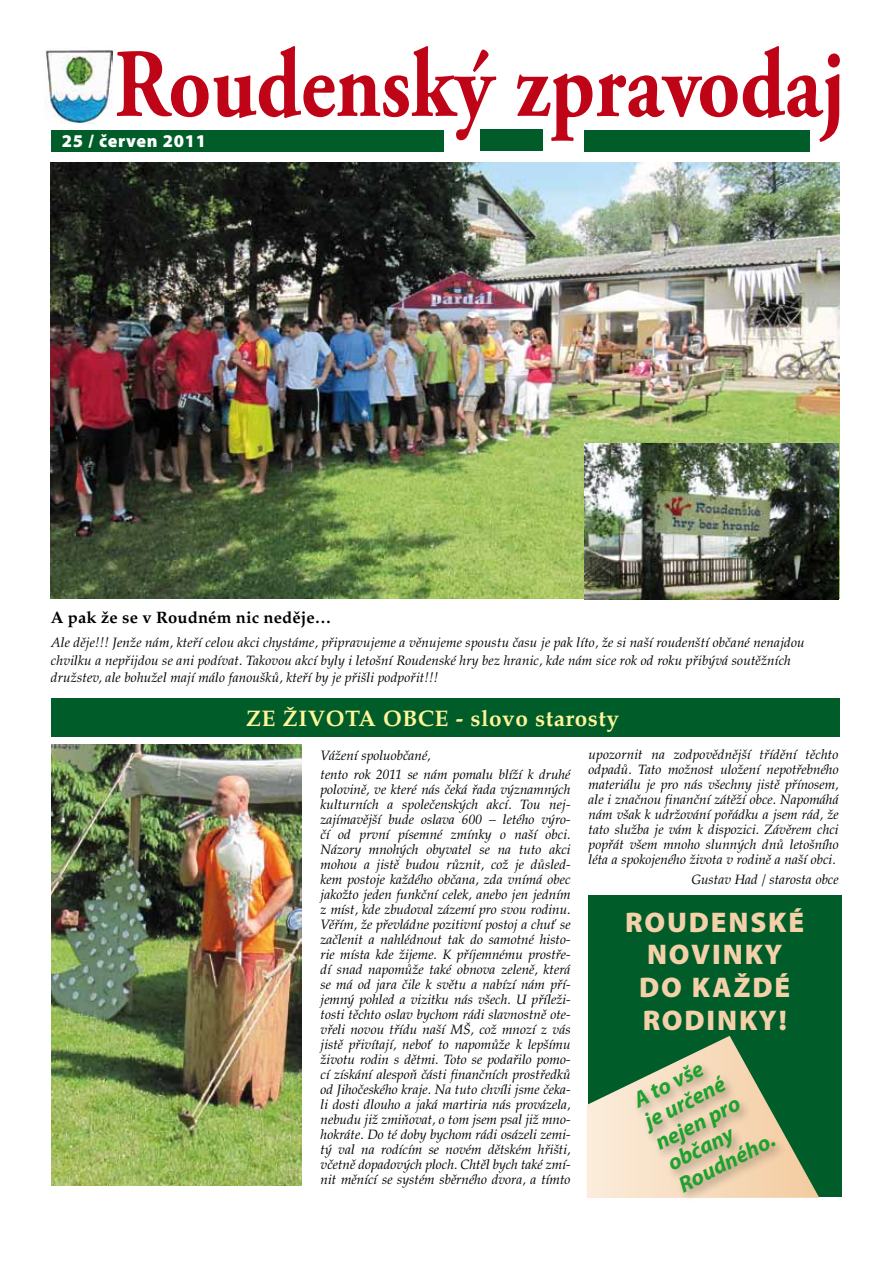
<style>
.page{position:relative;width:893px;height:1263px;background:#fff}
.page>*{position:absolute;margin:0;border:0;box-sizing:border-box;transform-origin:0 0}
.t1{font:700 97.5px "Adobe Garamond Pro";color:#c00418;scale:.85 1}
.t2{font:900 28.5px/32.5px "Myriad Pro";letter-spacing:.065em;color:#f4d1a9;text-align:center}
.t3{font:italic 700 22.5px/24px "Myriad Pro";color:#1fa12e}
.t4{font:700 22.5px "Palatino CE";letter-spacing:.025em;color:#fff59b}
.t5{font:900 18px "Myriad Pro";letter-spacing:.035em;color:#fff}
.t6{font:700 16.5px "Palatino CE";letter-spacing:.01em;color:#000}
.t7{font:italic 13.5px/15px "Palatino CE";letter-spacing:.01em;color:#000}
</style>
<div class="page">
<div style="left:585px;top:130px;width:225px;height:22px;background:#005d2a"></div>
<div style="left:480px;top:130px;width:63px;height:21px;background:#005d2a"></div>
<div style="left:51px;top:130px;width:392px;height:22px;background:#005d2a"></div>
<div style="left:51px;top:698px;width:788px;height:39px;background:#005d2a"></div>
<img style="left:51px;top:162px;width:788px;height:436px">
<div style="left:588px;top:895px;width:254px;height:302px;background:#005d2a"></div>
<svg style="left:587px;top:1036px;width:232px;height:162px"></svg>
<div style="left:633px;top:1060px;width:154px;height:142px;background:#000;opacity:.3"></div>
<img style="left:51px;top:744px;width:251px;height:441px">
<img style="left:44px;top:50px;width:68px;height:73px">
<img style="left:585px;top:444px;width:253px;height:156px">
<h1 class="t1" style="left:114px;top:28px;width:861px">Roudenský zpravodaj</h1>
<h3 class="t5" style="left:62px;top:129px;width:146px">25 / červen 2011</h3>
<p class="t6" style="left:51px;top:608px;width:282px">A pak že se v Roudném nic neděje…</p>
<p class="t7" style="left:51px;top:634px;width:755px;line-height:17.2px">Ale děje!!! Jenže nám, kteří celou akci chystáme, připravujeme a věnujeme spoustu času je pak líto, že si naší roudenští občané nenajdou chvilku a nepřijdou se ani podívat. Takovou akcí byly i letošní Roudenské hry bez hranic, kde nám sice rok od roku přibývá soutěžních družstev, ale bohužel mají málo fanoušků, kteří by je přišli podpořit!!!</p>
<h3 class="t4" style="left:246px;top:705px;width:374px">ze života obce - slovo starosty</h3>
<p class="t7" style="left:321px;top:745px;width:251px;line-height:19.2px">Vážení spoluobčané,<br>tento rok 2011 se nám pomalu blíží k druhé</p>
<p class="t7" style="left:321px;top:782px;width:252px;text-align:justify">polovině, ve které nás čeká řada významných kulturních a společenských akcí. Tou nej&shy;zajímavější bude oslava 600 – letého výro&shy;čí od první písemné zmínky o naší obci.<br>Názory mnohých obyvatel se na tuto akci mohou a jistě budou různit, což je důsled&shy;kem postoje každého občana, zda vnímá obec jakožto jeden funkční celek, anebo jen jedním z míst, kde zbudoval zázemí pro svou rodinu.<br>Věřím, že převládne pozitivní postoj a chuť se začlenit a nahlédnout tak do samotné histo&shy;rie místa kde žijeme. K příjemnému prostře&shy;dí snad napomůže také obnova zeleně, která se má od jara čile k světu a nabízí nám pří&shy;jemný pohled a vizitku nás všech. U příleži&shy;tosti těchto oslav bychom rádi slavnostně ote&shy;vřeli novou třídu naší MŠ, což mnozí z vás jistě přivítají, neboť to napomůže k lepšímu životu rodin s dětmi. Toto se podařilo pomo&shy;cí získání alespoň části finančních prostředků od Jihočeského kraje. Na tuto chvíli jsme čeka&shy;li dosti dlouho a jaká martiria nás provázela, nebudu již zmiňovat, o tom jsem psal již mno&shy;hokráte. Do té doby bychom rádi osázeli zemi&shy;tý val na rodícím se novém dětském hřišti, včetně dopadových ploch. Chtěl bych také zmí&shy;nit měnící se systém sběrného dvora, a tímto</p>
<p class="t7" style="left:589px;top:748px;width:252px;text-align:justify">upozornit na zodpovědnější třídění těchto odpadů. Tato možnost uložení nepotřebného materiálu je pro nás všechny jistě přínosem, ale i značnou finanční zátěží obce. Napomáhá nám však k udržování pořádku a jsem rád, že tato služba je vám k dispozici. Závěrem chci popřát všem mnoho slunných dnů letošního léta a spokojeného života v rodině a naší obci.</p>
<p class="t7" style="left:691px;top:872px;width:149px">Gustav Had / starosta obce</p>
<h2 class="t2" style="left:625px;top:905px;width:181px">ROUDENSKÉ<br>NOVINKY<br>DO KAŽDÉ<br>RODINKY!</h2>
<h3 class="t3" style="left:629px;top:1089px;width:108px;rotate:-27deg">A to vše<br>je určené nejen pro občany<br>Roudného.</h3>
</div>
